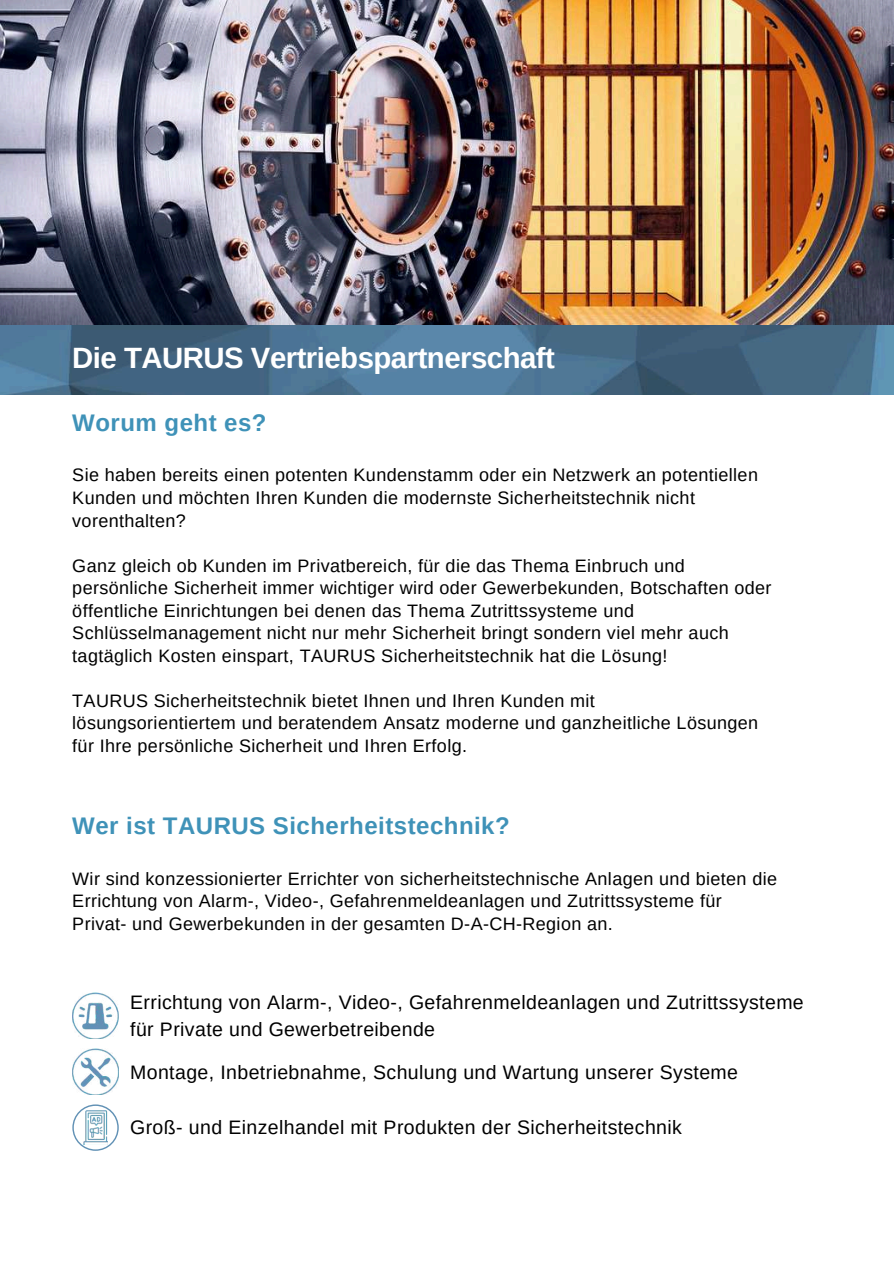
<style>
.page{position:relative;width:894px;height:1264px;background:#fff}
.page>*{position:absolute;margin:0;border:0;box-sizing:border-box;transform-origin:0 0}
.t1{font:700 29.4px "Arimo";letter-spacing:-.02em;color:#fff}
.t2{font:700 24px "Arimo";letter-spacing:.02em;color:#3f92b8}
.t3{font:19.5px/27px "Arimo";letter-spacing:.02em;color:#000}
.t4{font:18px/22.5px "Arimo";letter-spacing:.02em;color:#000}
</style>
<div class="page">
<img style="left:0;top:324px;width:893px;height:70px">
<img style="left:0;top:0;width:893px;height:324px">
<svg style="left:72px;top:1104px;width:47px;height:46px"></svg>
<img style="left:72px;top:1048px;width:46px;height:46px">
<img style="left:72px;top:992px;width:46px;height:46px">
<h1 class="t1" style="left:72px;top:341px;width:484px">Die TAURUS Vertriebspartnerschaft</h1>
<h2 class="t2" style="left:72px;top:409px;width:196px">Worum geht es?</h2>
<p class="t4" style="left:72px;top:464px;width:687px">Sie haben bereits einen potenten Kundenstamm oder ein Netzwerk an potentiellen<br>Kunden und möchten Ihren Kunden die modernste Sicherheitstechnik nicht vorenthalten?</p>
<p class="t4" style="left:72px;top:554px;width:700px">Ganz gleich ob Kunden im Privatbereich, für die das Thema Einbruch und persönliche Sicherheit immer wichtiger wird oder Gewerbekunden, Botschaften oder öffentliche Einrichtungen bei denen das Thema Zutrittssysteme und Schlüsselmanagement nicht nur mehr Sicherheit bringt sondern viel mehr auch tagtäglich Kosten einspart, TAURUS Sicherheitstechnik hat die Lösung!</p>
<p class="t4" style="left:72px;top:689px;width:687px">TAURUS Sicherheitstechnik bietet Ihnen und Ihren Kunden mit lösungsorientiertem und beratendem Ansatz moderne und ganzheitliche Lösungen für Ihre persönliche Sicherheit und Ihren Erfolg.</p>
<h2 class="t2" style="left:72px;top:812px;width:439px">Wer ist TAURUS Sicherheitstechnik?</h2>
<p class="t4" style="left:72px;top:867px;width:706px">Wir sind konzessionierter Errichter von sicherheitstechnische Anlagen und bieten die<br>Errichtung von Alarm-, Video-, Gefahrenmeldeanlagen und Zutrittssysteme für<br>Privat- und Gewerbekunden in der gesamten D-A-CH-Region an.</p>
<p class="t3" style="left:130px;top:988px;width:675px">Errichtung von Alarm-, Video-, Gefahrenmeldeanlagen und Zutrittssysteme für Private und Gewerbetreibende</p>
<p class="t3" style="left:130px;top:1058px;width:609px">Montage, Inbetriebnahme, Schulung und Wartung unserer Systeme</p>
<p class="t3" style="left:130px;top:1114px;width:553px">Groß- und Einzelhandel mit Produkten der Sicherheitstechnik</p>
</div>
